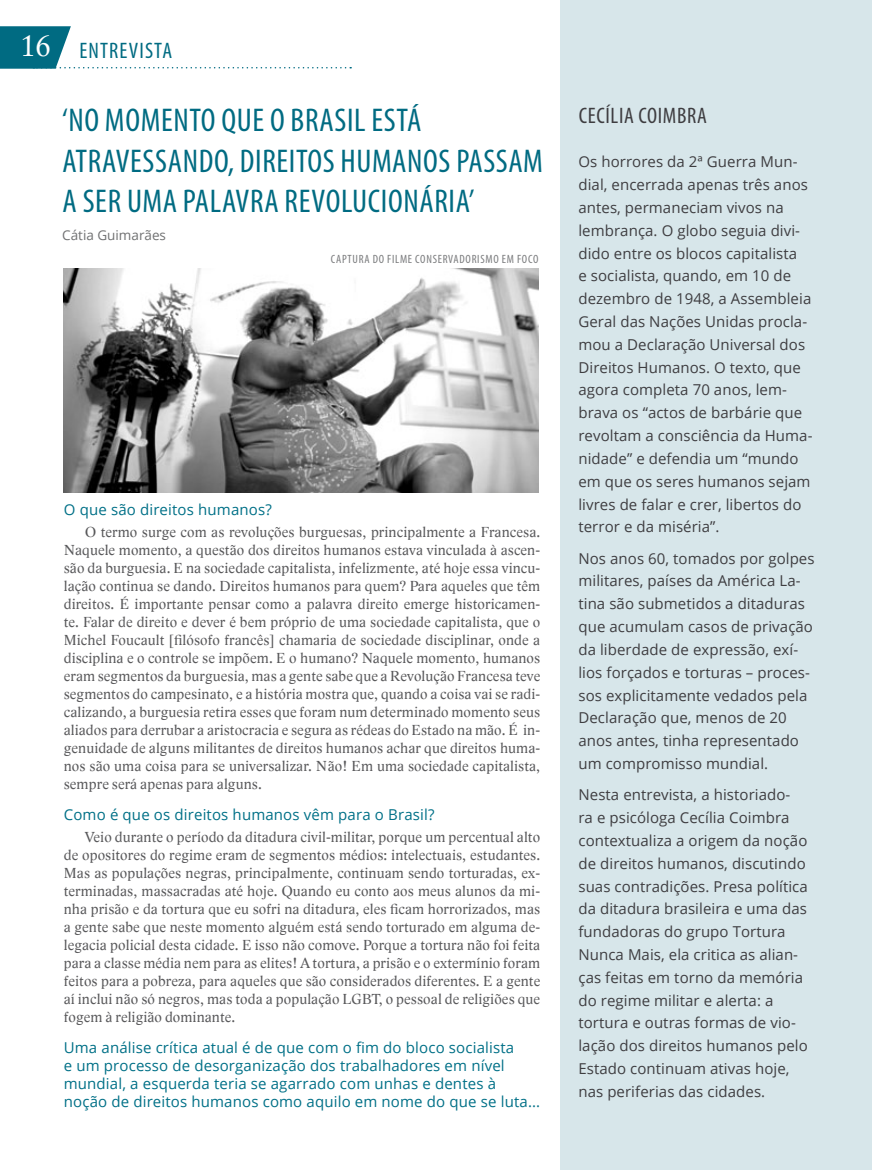
<style>
.page{position:relative;width:872px;height:1170px;background:#fff}
.page>*{position:absolute;margin:0;border:0;box-sizing:border-box;transform-origin:0 0}
.t1{font:condensed 33px/40.5px "Myriad Pro";letter-spacing:.02em;color:#006b82}
.t2{font:30px "Lido STFCE";color:#fff}
.t3{font:condensed 22.5px "Myriad Pro";letter-spacing:.03em;color:#3e3d40}
.t4{font:condensed 22.5px "Myriad Pro";color:#006b82}
.t5{font:15px/18px "Lido STFCE";letter-spacing:.01em;color:#58585a;text-align:justify}
.t6{font:15px/22.8px "Open Sans";letter-spacing:.005em;color:#3e3d40}
.t7{font:15px/18px "Open Sans";letter-spacing:.01em;color:#007087}
.t8{font:13.5px "Open Sans";color:#707172}
.t9{font:condensed 12px "Myriad Pro";letter-spacing:.06em;color:#7b7c7e}
</style>
<div class="page">
<div style="left:560px;top:0;width:312px;height:1169px;background:#d7e6ea"></div>
<svg style="left:0;top:26px;width:351px;height:43px"></svg>
<img style="left:64px;top:268px;width:474px;height:224px">
<h2 class="t2" style="left:20px;top:28px;width:32px">16</h2>
<h3 class="t4" style="left:79px;top:36px;width:94px">ENTREVISTA</h3>
<h1 class="t1" style="left:62px;top:99px;width:482px">‘NO MOMENTO QUE O BRASIL ESTÁ<br>ATRAVESSANDO, DI REITOS HUMANOS PASSAM<br>A SER UMA PALAVRA REVOLUCIONÁRIA’</h1>
<p class="t8" style="left:62px;top:226px;width:105px">Cátia Guimarães</p>
<p class="t9" style="left:331px;top:251px;width:209px">CAPTURA DO FILME CONSERVADORISMO EM FOCO</p>
<p class="t7" style="left:64px;top:499px;width:209px">O que são direitos humanos?</p>
<p class="t5" style="left:64px;top:523px;width:478px;text-indent:21px">O termo surge com as revoluções burguesas, principalmente a Francesa.<br>Naquele momento, a questão dos direitos humanos estava vinculada à ascen&shy;são da burguesia. E na sociedade capitalista, infelizmente, até hoje essa vincu&shy;lação continua se dando. Direitos humanos para quem? Para aqueles que têm direitos. É importante pensar como a palavra direito emerge historicamen&shy;te. Falar de direito e dever é bem próprio de uma sociedade capitalista, que o Michel Foucault [filósofo francês] chamaria de sociedade disciplinar, onde a disciplina e o controle se impõem. E o humano? Naquele momento, humanos eram segmentos da burguesia, mas a gente sabe que a Revolução Francesa teve segmentos do campesinato, e a história mostra que, quando a coisa vai se radi&shy;calizando, a burguesia retira esses que foram num determinado momento seus aliados para derrubar a aristocracia e segura as rédeas do Estado na mão. É in&shy;genuidade de alguns militantes de direitos humanos achar que direitos huma&shy;nos são uma coisa para se universalizar. Não! Em uma sociedade capitalista, sempre será apenas para alguns.</p>
<p class="t7" style="left:64px;top:804px;width:372px">Como é que os direitos humanos vêm para o Brasil?</p>
<p class="t5" style="left:64px;top:828px;width:478px;text-indent:21px">Veio durante o período da ditadura civil-militar, porque um percentual alto de opositores do regime eram de segmentos médios: intelectuais, estudantes.<br>Mas as populações negras, principalmente, continuam sendo torturadas, ex&shy;terminadas, massacradas até hoje. Quando eu conto aos meus alunos da mi&shy;nha prisão e da tortura que eu sofri na ditadura, eles ficam horrorizados, mas a gente sabe que neste momento alguém está sendo torturado em alguma de&shy;legacia policial desta cidade. E isso não comove. Porque a tortura não foi feita para a classe média nem para as elites! A tortura, a prisão e o extermínio foram feitos para a pobreza, para aqueles que são considerados diferentes. E a gente aí inclui não só negros, mas toda a população LGBT, o pessoal de religiões que fogem à religião dominante.</p>
<p class="t7" style="left:64px;top:1037px;width:478px">Uma análise crítica atual é de que com o fim do bloco socialista<br>e um processo de desorganização dos trabalhadores em nível mundial, a esquerda teria se agarrado com unhas e dentes à noção de direitos humanos como aquilo em nome do que se luta...</p>
<h3 class="t3" style="left:578px;top:102px;width:130px">CECÍLIA COIMBRA</h3>
<p class="t6" style="left:578px;top:150px;width:235px">Os horrores da 2ª Guerra Mun&shy;dial, encerrada apenas três anos antes, permaneciam vivos na lembrança. O globo seguia divi&shy;dido entre os blocos capitalista<br>e socialista, quando, em 10 de dezembro de 1948, a Assembleia<br>Geral das Nações U nidas procla&shy;mou a Declaração U niversal dos<br>Direitos Humanos. O texto, que agora completa 70 anos, lem&shy;brava os “actos de barbárie que revoltam a consciência da Huma&shy;nidade” e defendia um “mundo em que os seres humanos sejam livres de falar e crer, libertos do terror e da miséria”.</p>
<p class="t6" style="left:578px;top:546px;width:238px">Nos anos 60, tomados por golpes militares, países da América La&shy;tina são submetidos a ditaduras que acumulam casos de privação da liberdade de expressão, exí&shy;lios forçados e torturas – proces&shy;sos explicitamente vedados pela<br>Declaração que, menos de 20 anos antes, tinha representado um compromisso mundial.</p>
<p class="t6" style="left:578px;top:783px;width:231px">Nesta entrevista, a historiado&shy;ra e psicóloga Cecília Coimbra contextualiza a origem da noção de direitos humanos, discutindo suas contradições. Presa política da ditadura brasileira e uma das fundadoras do grupo Tortura<br>Nunca Mais, ela critica as alian&shy;ças feitas em torno da memória do regime militar e alerta: a tortura e outras formas de vio&shy;lação dos direitos humanos pelo<br>Estado continuam ativas hoje, nas periferias das cidades.</p>
</div>
